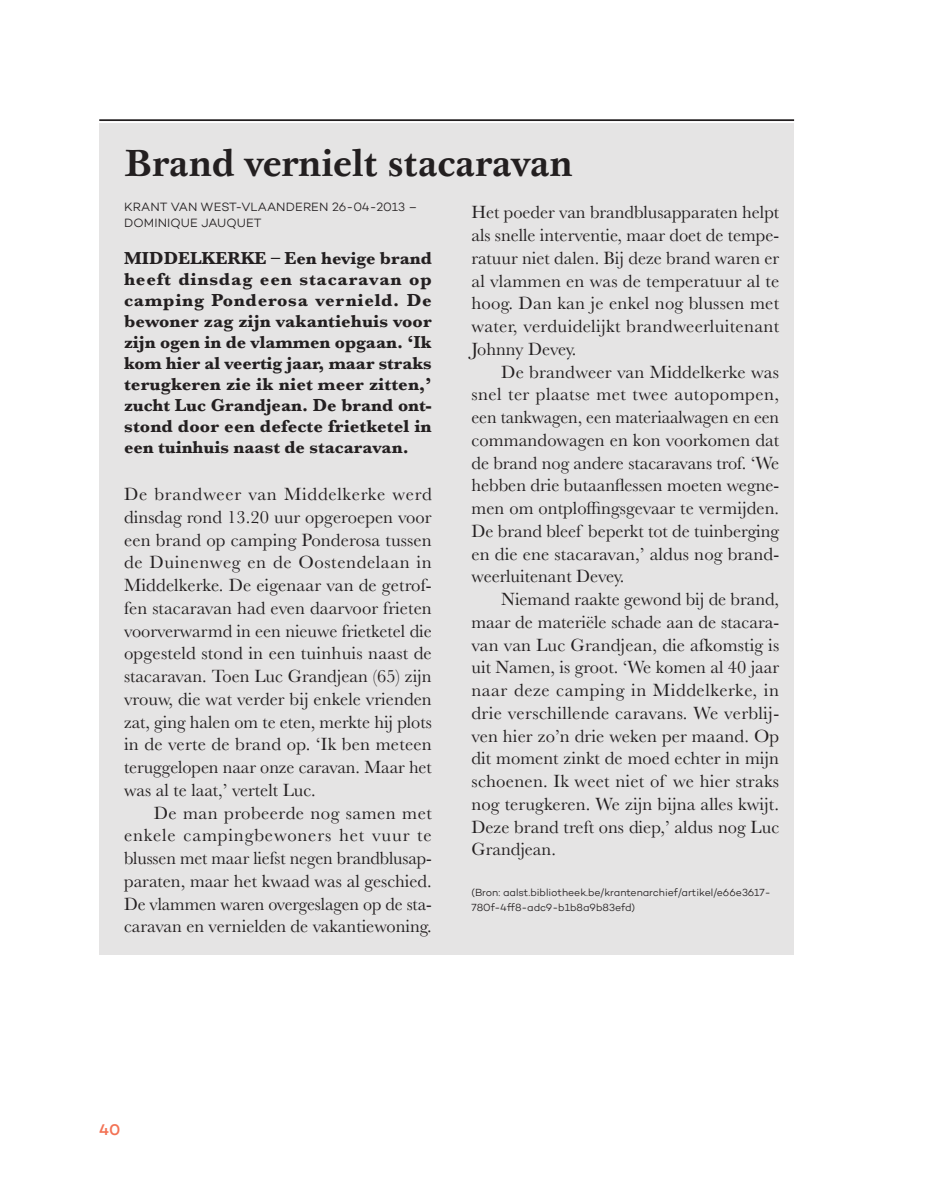
<style>
.page{position:relative;width:943px;height:1191px;background:#fff}
.page>*{position:absolute;margin:0;border:0;box-sizing:border-box;transform-origin:0 0}
.t1{font:700 36.75px "Baskerville Ten Pro";color:#231f20}
.t2{font:18.38px/22.8px "Baskerville";color:#231f20;text-align:justify}
.t3{font:700 18.03px/21px "Baskerville";color:#231f20;text-align:justify}
.t4{font:500 15.75px "Campton";color:#f37254}
.t5{font:300 12.25px/15.8px "Campton";letter-spacing:.01em;color:#231f20}
.t6{font:300 10.5px/15.8px "Campton";color:#231f20}
</style>
<div class="page">
<div style="left:99px;top:123px;width:695px;height:832px;background:#e5e4e4"></div>
<hr style="left:99px;top:119px;width:695px;height:2px;background:#231f20">
<h1 class="t1" style="left:124px;top:141px;width:450px">Brand vernielt stacaravan</h1>
<p class="t5" style="left:124px;top:199px;width:295px">KRANT VAN WEST-VLAANDEREN 26-04-2013 –<br>DOMINIQUE JAUQUET</p>
<p class="t3" style="left:124px;top:247px;width:309px">MIDDELKERKE – Een hevige brand heeft dinsdag een stacaravan op camping Ponderosa vernield. De bewoner zag zijn vakantiehuis voor zijn ogen in de vlammen opgaan. ‘Ik kom hier al veertig jaar, maar straks terugkeren zie ik niet meer zitten,’ zucht Luc Grandjean. De brand ont&shy;stond door een defecte frietketel in een tuinhuis naast de stacaravan.</p>
<p class="t2" style="left:124px;top:483px;width:309px">De brandweer van Middelkerke werd dinsdag rond 13.20 uur opgeroepen voor een brand op camping Ponderosa tussen de Duinenweg en de Oostendelaan in Middelkerke. De eigenaar van de getrof&shy;fen stacaravan had even daarvoor frieten voorverwarmd in een nieuwe frietketel die opgesteld stond in een tuinhuis naast de stacaravan. Toen Luc Grandjean (65) zijn vrouw, die wat verder bij enkele vrienden zat, ging halen om te eten, merkte hij plots in de verte de brand op. ‘Ik ben meteen teruggelopen naar onze caravan. Maar het was al te laat,’ vertelt Luc.</p>
<p class="t2" style="left:124px;top:801px;width:309px;text-indent:30px">De man probeerde nog samen met enkele campingbewoners het vuur te blussen met maar liefst negen brandblusap&shy;paraten, maar het kwaad was al geschied.<br>De vlammen waren overgeslagen op de sta&shy;caravan en vernielden de vakantiewoning.</p>
<p class="t2" style="left:471px;top:201px;width:309px">Het poeder van brandblusapparaten helpt als snelle interventie, maar doet de tempe&shy;ratuur niet dalen. Bij deze brand waren er al vlammen en was de temperatuur al te hoog. Dan kan je enkel nog blussen met water, verduidelijkt brandweerluitenant Johnny Devey.</p>
<p class="t2" style="left:471px;top:360px;width:309px;text-indent:30px">De brandweer van Middelkerke was snel ter plaatse met twee autopompen, een tankwagen, een materiaalwagen en een commandowagen en kon voorkomen dat de brand nog andere stacaravans trof. ‘We hebben drie butaanflessen moeten wegne&shy;men om ontploffingsgevaar te vermijden.<br>De brand bleef beperkt tot de tuinberging en die ene stacaravan,’ aldus nog brand&shy;weerluitenant Devey.</p>
<p class="t2" style="left:471px;top:588px;width:309px;text-indent:30px">Niemand raakte gewond bij de brand, maar de materiële schade aan de stacara&shy;van van Luc Grandjean, die afkomstig is uit Namen, is groot. ‘We komen al 40 jaar naar deze camping in Middelkerke, in drie verschillende caravans. We verblij&shy;ven hier zo’n drie weken per maand. Op dit moment zinkt de moed echter in mijn schoenen. Ik weet niet of we hier straks nog terugkeren. We zijn bijna alles kwijt.<br>Deze brand treft ons diep,’ aldus nog Luc Grandjean.</p>
<p class="t6" style="left:471px;top:884px;width:301px">(Bron: aalst.bibliotheek.be/krantenarchief/artikel/e66e3617-<br>780f-4ff8-adc9-b1b8a9b83efd)</p>
<p class="t4" style="left:99px;top:1119px;width:23px">40</p>
</div>
